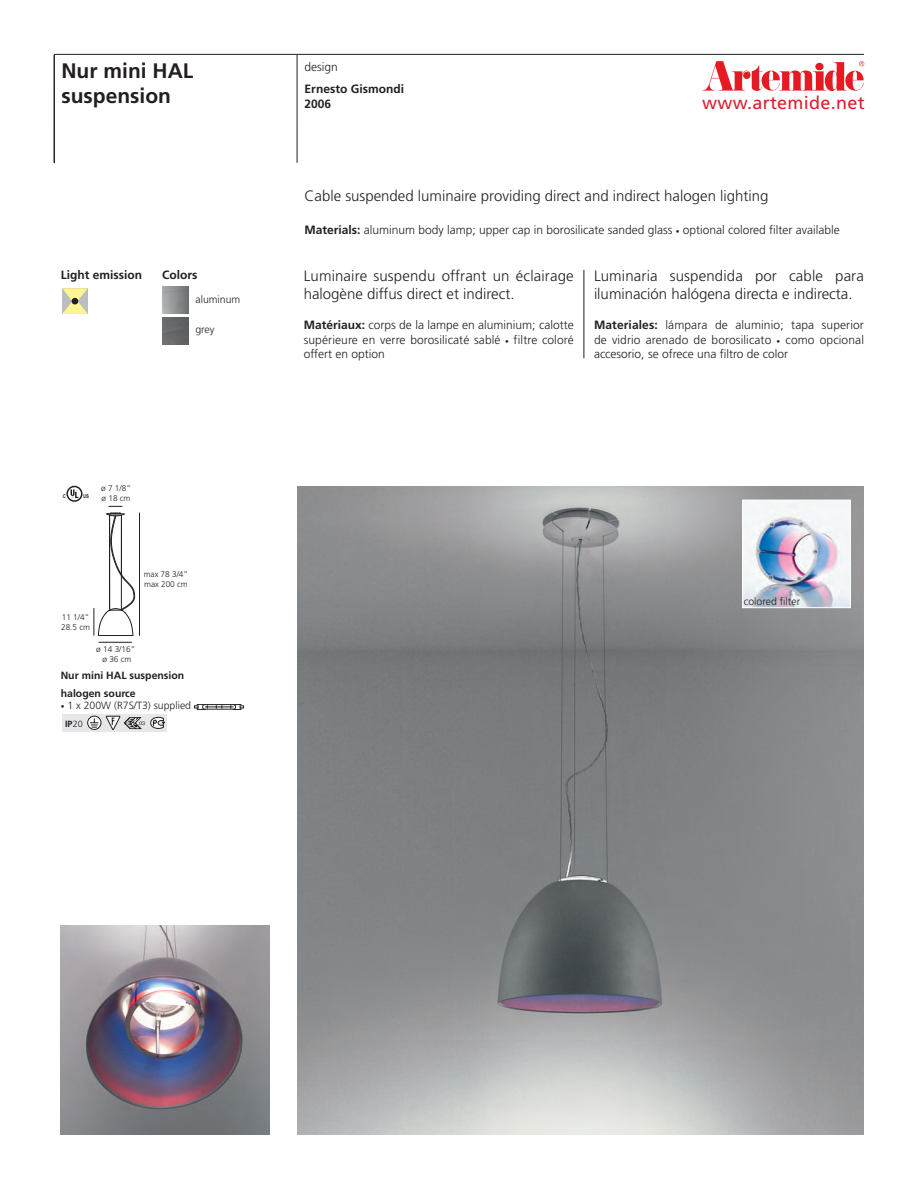
<style>
.page{position:relative;width:918px;height:1188px;background:#fff}
.page>*{position:absolute;margin:0;border:0;box-sizing:border-box;transform-origin:0 0}
.t1{font:700 21px/25.2px "Frutiger LT Std";color:#231f20}
.t2{font:18px "Frutiger LT";letter-spacing:.015em;color:#db1e30}
.t3{font:300 15px/18px "Frutiger LT Std";color:#231f20}
.t4{font:300 12px/14.4px "Frutiger LT Std";color:#231f20;text-align:justify}
.t5{font:700 12px/14.4px "Frutiger LT Std";color:#231f20}
.t6{font:300 10.5px "Frutiger LT Std";color:#231f20}
.t7{font:700 10.5px/18px "Frutiger LT Std";color:#231f20}
.t8{font:700 9px "Frutiger LT";color:#231f20}
.t9{font:300 8.25px/9.9px "Frutiger LT";color:#231f20}
.t10{font:700 5.25px "Arial Narrow";color:#231f20}
.s1{font-size:7.5px}
.s2{font-weight:300}
.s3{font-weight:700}
</style>
<div class="page">
<svg style="left:194px;top:704px;width:50px;height:6px"></svg>
<svg style="left:109px;top:506px;width:13px;height:1px"></svg>
<hr style="left:139px;top:513px;width:1px;height:122px;background:#231f20">
<svg style="left:94px;top:513px;width:41px;height:123px"></svg>
<hr style="left:99px;top:642px;width:33px;height:1px;background:#231f20">
<svg style="left:66px;top:486px;width:17px;height:16px"></svg>
<hr style="left:297px;top:55px;width:1px;height:108px;background:#231f20">
<hr style="left:54px;top:55px;width:1px;height:108px;background:#231f20">
<hr style="left:54px;top:54px;width:810px;height:1px;background:#231f20">
<img style="left:162px;top:317px;width:27px;height:27px">
<svg style="left:62px;top:288px;width:26px;height:26px"></svg>
<div style="left:72px;top:298px;width:6px;height:7px;background:#231f20;border-radius:50%"></div>
<hr style="left:584px;top:270px;width:1px;height:88px;background:#231f20">
<img style="left:297px;top:486px;width:567px;height:648px">
<img style="left:744px;top:502px;width:104px;height:104px">
<div style="left:742px;top:500px;width:108px;height:108px;border:1px solid #fff"></div>
<img style="left:61px;top:925px;width:209px;height:209px">
<div style="left:62px;top:715px;width:105px;height:16px;background:#e6e7e9"></div>
<svg style="left:87px;top:716px;width:78px;height:14px"></svg>
<svg style="left:703px;top:61px;width:161px;height:30px"></svg>
<h1 class="t1" style="left:62px;top:59px;width:133px">Nur mini HAL suspension</h1>
<p class="t4" style="left:304px;top:60px;width:35px">design</p>
<p class="t5" style="left:304px;top:83px;width:101px">Ernesto Gismondi<br>2006</p>
<h2 class="t2" style="left:702px;top:92px;width:164px">www.artemide.net</h2>
<p class="t5" style="left:61px;top:269px;width:83px">Light emission</p>
<p class="t5" style="left:162px;top:269px;width:37px">Colors</p>
<p class="t6" style="left:195px;top:295px;width:46px">aluminum</p>
<p class="t6" style="left:195px;top:326px;width:21px">grey</p>
<p class="t9" style="left:101px;top:484px;width:31px">ø 7 1/8”</p>
<p class="t10" style="left:63px;top:492px;width:5px">C</p>
<p class="t10" style="left:83px;top:492px;width:7px">US</p>
<p class="t9" style="left:102px;top:494px;width:30px">ø 18 cm</p>
<p class="t9" style="left:144px;top:570px;width:46px">max 78 3/4” max 200 cm</p>
<p class="t9" style="left:61px;top:613px;width:30px">11 1/4”<br>28.5 cm</p>
<p class="t9" style="left:96px;top:645px;width:40px;text-align:center">ø 14 3/16” ø 36 cm</p>
<p class="t7" style="left:61px;top:667px;width:125px">Nur mini HAL suspension halogen source</p>
<p class="t6" style="left:61px;top:702px;width:132px"><span class="s1">•</span> 1 x 200W (R7S/T3) supplied</p>
<p class="t8" style="left:65px;top:720px;width:19px">IP<span class="s2">20</span></p>
<p class="t3" style="left:304px;top:188px;width:466px">Cable suspended luminaire providing direct and indirect halogen lighting</p>
<p class="t4" style="left:304px;top:224px;width:537px"><span class="s3">Materials:</span> aluminum body lamp; upper cap in borosilicate sanded glass <span class="s1">•</span> optional colored filter available</p>
<p class="t3" style="left:304px;top:268px;width:272px">Luminaire suspendu offrant un éclairage halogène diffus direct et indirect.</p>
<p class="t4" style="left:304px;top:319px;width:271px"><span class="s3">Matériaux:</span> corps de la lampe en aluminium; calotte supérieure en verre borosilicaté sablé <span class="s1">•</span> filtre coloré offert en option</p>
<p class="t3" style="left:594px;top:268px;width:271px">Luminaria suspendida por cable para iluminación halógena directa e indirecta.</p>
<p class="t4" style="left:594px;top:319px;width:272px"><span class="s3">Materiales:</span> lámpara de aluminio; tapa superior de vidrio arenado de borosilicato <span class="s1">•</span> como opcional accesorio, se ofrece una filtro de color</p>
<p class="t6" style="left:744px;top:597px;width:58px">colored filter</p>
</div>
